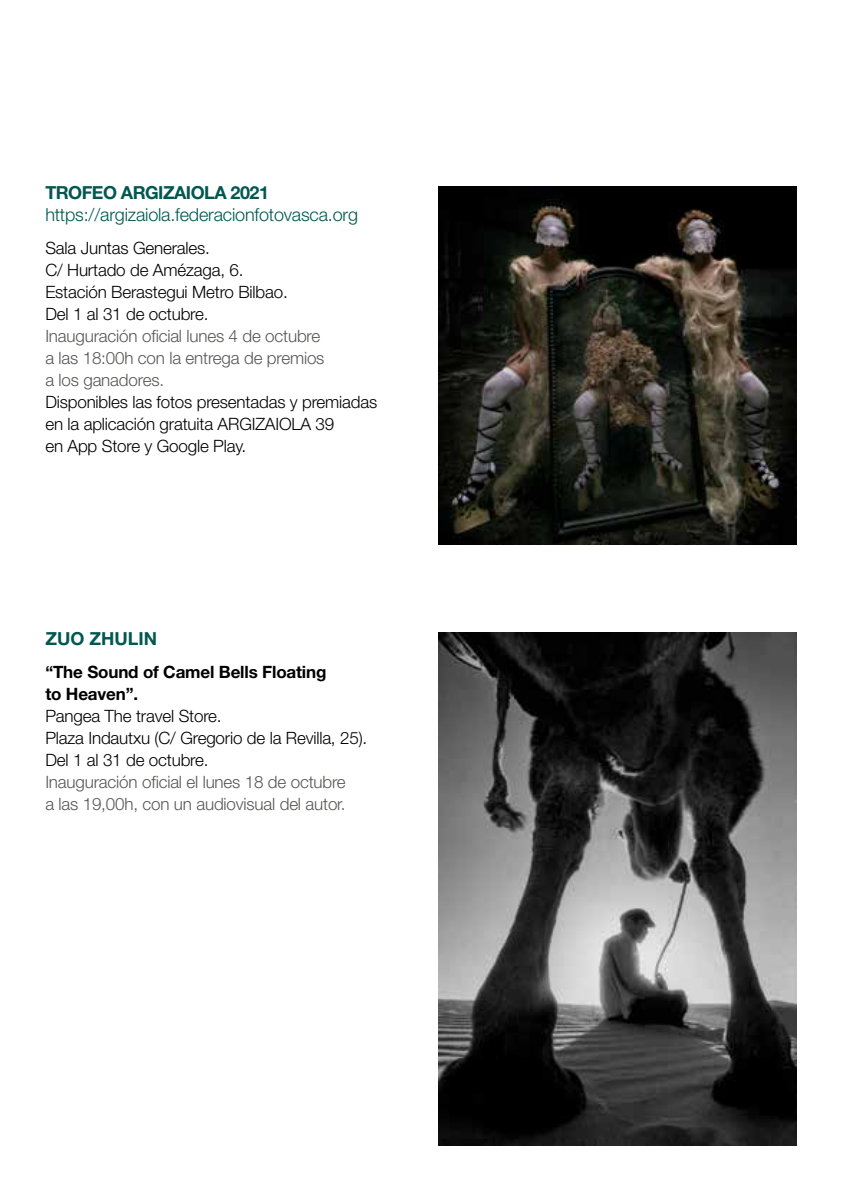
<style>
.page{position:relative;width:842px;height:1191px;background:#fff}
.page>*{position:absolute;margin:0;border:0;box-sizing:border-box;transform-origin:0 0}
.t1{font:300 18px "Helvetica Neue LT Std";letter-spacing:-.01em;color:#005850}
.t2{font:700 18px "Helvetica Neue LT Std";letter-spacing:-.03em;color:#005850}
.t3{font:700 18px "Helvetica Neue LT Std";color:#005850}
.t4{font:300 17px/22px "Helvetica Neue LT Std";letter-spacing:-.01em;color:#000}
.t5{font:300 17px/22px "Helvetica Neue LT Std";letter-spacing:-.01em;color:#575756}
.t6{font:700 17px/22px "Helvetica Neue LT Std";letter-spacing:-.01em;color:#000}
</style>
<div class="page">
<img style="left:438px;top:632px;width:359px;height:513px">
<img style="left:438px;top:186px;width:359px;height:359px">
<p class="t2" style="left:45px;top:181px;width:225px">TROFEO ARGIZAIOLA 2021</p>
<p class="t1" style="left:45px;top:203px;width:314px">https://argizaiola.federacionfotovasca.org</p>
<p class="t4" style="left:45px;top:237px;width:244px">Sala Juntas Generales.<br>C/ Hurtado de Amézaga, 6.<br>Estación Berastegui Metro Bilbao.<br>Del 1 al 31 de octubre.</p>
<p class="t5" style="left:45px;top:325px;width:281px">Inauguración oficial lunes 4 de octubre a las 18:00h con la entrega de premios a los ganadores.</p>
<p class="t4" style="left:45px;top:391px;width:333px">Disponibles las fotos presentadas y premiadas en la aplicación gratuita ARGIZAIOLA 39<br>en App Store y Google Play.</p>
<p class="t3" style="left:45px;top:627px;width:113px">ZUO ZHULIN</p>
<p class="t6" style="left:45px;top:661px;width:283px">“The Sound of Camel Bells Floating to Heaven”.</p>
<p class="t4" style="left:45px;top:705px;width:323px">Pangea The travel Store.<br>Plaza Indautxu (C/ Gregorio de la Revilla, 25).<br>Del 1 al 31 de octubre.</p>
<p class="t5" style="left:45px;top:771px;width:302px">Inauguración oficial el lunes 18 de octubre a las 19,00h, con un audiovisual del autor.</p>
</div>
